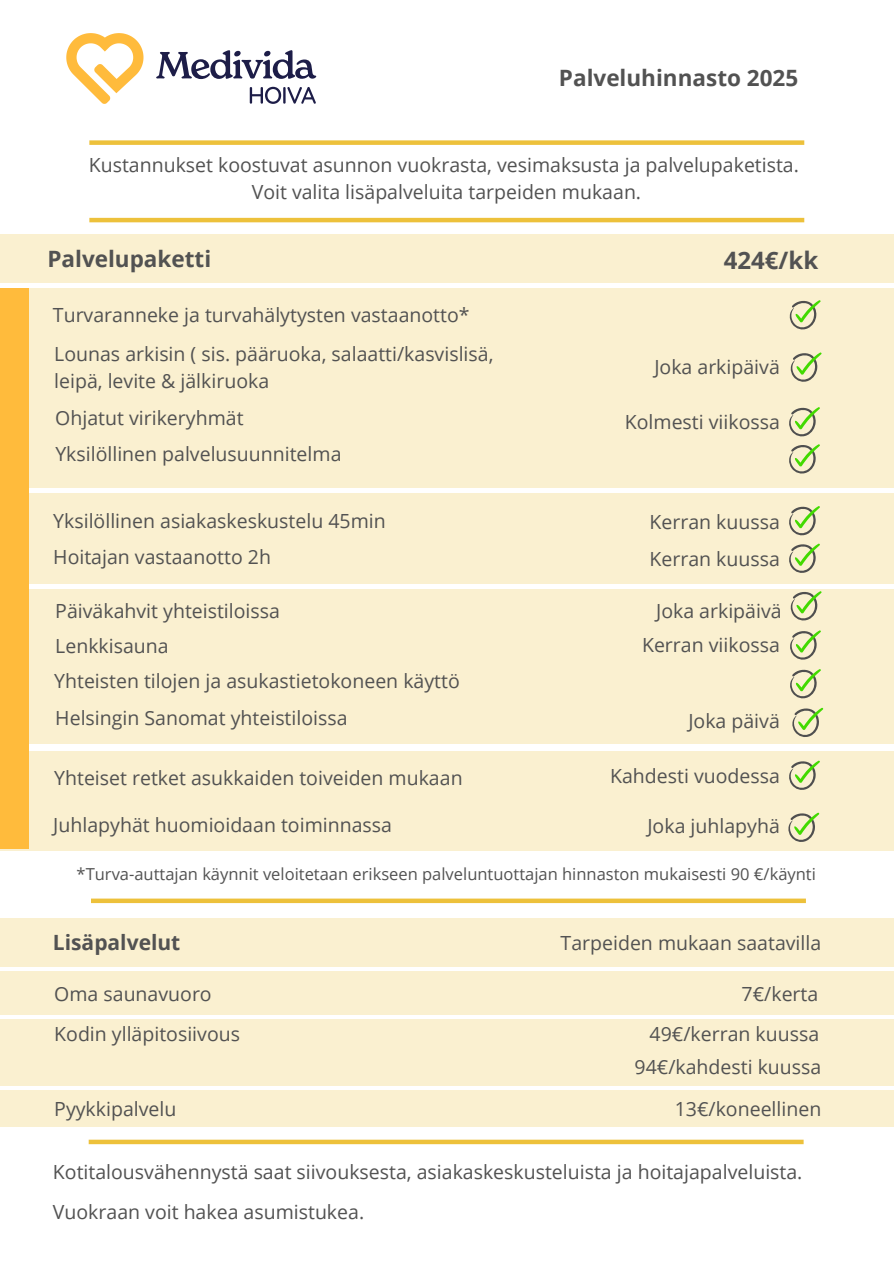
<style>
.page{position:relative;width:894px;height:1264px;background:#fff}
.page>*{position:absolute;margin:0;border:0;box-sizing:border-box;transform-origin:0 0}
.t1{font:700 24px "Open Sans";color:#525252}
.t2{font:700 22.5px "Open Sans";color:#525252}
.t3{font:700 21px "Open Sans";color:#525252}
.t4{font:19.5px/27px "Open Sans";color:#525252;text-align:center}
.t5{font:16.5px "Open Sans";color:#525252}
</style>
<div class="page">
<div style="left:0;top:235px;width:893px;height:48px;background:#faf0d0"></div>
<hr style="left:89px;top:218px;width:715px;height:4px;background:#edc13b">
<div style="left:0;top:289px;width:893px;height:199px;background:#faf0d0"></div>
<div style="left:89px;top:140px;width:715px;height:5px;background:#edc13b"></div>
<div style="left:0;top:589px;width:893px;height:155px;background:#faf0d0"></div>
<div style="left:0;top:493px;width:893px;height:91px;background:#faf0d0"></div>
<div style="left:0;top:750px;width:893px;height:100px;background:#faf0d0"></div>
<div style="left:0;top:918px;width:893px;height:48px;background:#faf0d0"></div>
<div style="left:91px;top:898px;width:714px;height:5px;background:#edc13b"></div>
<div style="left:0;top:971px;width:893px;height:44px;background:#faf0d0"></div>
<div style="left:89px;top:1139px;width:714px;height:5px;background:#edc13b"></div>
<svg style="left:789px;top:300px;width:31px;height:30px"></svg>
<svg style="left:790px;top:352px;width:31px;height:30px"></svg>
<svg style="left:790px;top:591px;width:31px;height:30px"></svg>
<svg style="left:790px;top:630px;width:31px;height:30px"></svg>
<svg style="left:790px;top:669px;width:31px;height:30px"></svg>
<svg style="left:789px;top:506px;width:31px;height:30px"></svg>
<svg style="left:789px;top:543px;width:31px;height:30px"></svg>
<svg style="left:789px;top:760px;width:31px;height:30px"></svg>
<svg style="left:156px;top:50px;width:160px;height:29px"></svg>
<svg style="left:250px;top:87px;width:66px;height:17px"></svg>
<svg style="left:66px;top:33px;width:77px;height:71px"></svg>
<svg style="left:789px;top:407px;width:31px;height:67px"></svg>
<svg style="left:792px;top:707px;width:31px;height:30px"></svg>
<svg style="left:788px;top:812px;width:31px;height:30px"></svg>
<div style="left:0;top:288px;width:28px;height:560px;background:#ffbb3c"></div>
<div style="left:0;top:1019px;width:893px;height:67px;background:#faf0d0"></div>
<div style="left:0;top:1090px;width:893px;height:37px;background:#faf0d0"></div>
<h1 class="t2" style="left:558px;top:62px;width:241px">Palveluhinnasto 2025</h1>
<p class="t4" style="left:89px;top:151px;width:711px">Kustannukset koostuvat asunnon vuokrasta, vesimaksusta ja palvelupaketista.<br>Voit valita lisäpalveluita tarpeiden mukaan.</p>
<p class="t2" style="left:47px;top:242px;width:165px">Palvelupaketti</p>
<p class="t4" style="left:53px;top:301px;width:418px">Turvaranneke ja turvahälytysten vastaanotto*</p>
<h1 class="t4" style="left:54px;top:340px;width:440px;text-align:left">Lounas arkisin ( sis. pääruoka, salaatti/kasvislisä, leipä, levite &amp; jälkiruoka</h1>
<h3 class="t4" style="left:55px;top:403px;width:190px">Ohjatut virikeryhmät</h3>
<h3 class="t4" style="left:55px;top:440px;width:287px">Yksilöllinen palvelusuunnitelma</h3>
<h3 class="t4" style="left:53px;top:507px;width:334px">Yksilöllinen asiakaskeskustelu 45min</h3>
<h3 class="t4" style="left:53px;top:542px;width:219px">Hoitajan vastaanotto 2h</h3>
<p class="t4" style="left:55px;top:596px;width:226px">Päiväkahvit yhteistiloissa</p>
<h3 class="t4" style="left:55px;top:632px;width:115px">Lenkkisauna</h3>
<h1 class="t4" style="left:54px;top:667px;width:407px">Yhteisten tilojen ja asukastietokoneen käyttö</h1>
<p class="t4" style="left:55px;top:704px;width:294px">Helsingin Sanomat yhteistiloissa</p>
<p class="t4" style="left:54px;top:763px;width:410px">Yhteiset retket asukkaiden toiveiden mukaan</p>
<h3 class="t1" style="left:723px;top:243px;width:96px">424€/kk</h3>
<h3 class="t4" style="left:654px;top:353px;width:127px">Joka arkipäivä</h3>
<p class="t4" style="left:624px;top:408px;width:156px">Kolmesti viikossa</p>
<h3 class="t4" style="left:649px;top:507px;width:132px">Kerran kuussa</h3>
<h3 class="t4" style="left:649px;top:544px;width:132px">Kerran kuussa</h3>
<h3 class="t4" style="left:656px;top:596px;width:127px">Joka arkipäivä</h3>
<h3 class="t4" style="left:642px;top:631px;width:139px">Kerran viikossa</h3>
<h3 class="t4" style="left:688px;top:706px;width:93px">Joka päivä</h3>
<h3 class="t4" style="left:610px;top:761px;width:171px">Kahdesti vuodessa</h3>
<p class="t4" style="left:53px;top:810px;width:340px">Juhlapyhät huomioidaan toiminnassa</p>
<h3 class="t4" style="left:647px;top:811px;width:134px">Joka juhlapyhä</h3>
<h3 class="t5" style="left:77px;top:862px;width:740px">*Turva-auttajan käynnit veloitetaan erikseen palveluntuottajan hinnaston mukaisesti 90 €/käynti</h3>
<p class="t3" style="left:53px;top:927px;width:129px">Lisäpalvelut</p>
<h3 class="t4" style="left:560px;top:928px;width:262px">Tarpeiden mukaan saatavilla</h3>
<p class="t4" style="left:54px;top:979px;width:159px">Oma saunavuoro</p>
<p class="t4" style="left:54px;top:1020px;width:187px">Kodin ylläpitosiivous</p>
<h3 class="t4" style="left:741px;top:979px;width:78px">7€/kerta</h3>
<h3 class="t4" style="left:649px;top:1020px;width:171px">49€/kerran kuussa</h3>
<p class="t4" style="left:634px;top:1052px;width:188px">94€/kahdesti kuussa</p>
<h3 class="t4" style="left:674px;top:1094px;width:148px">13€/koneellinen</h3>
<h3 class="t4" style="left:54px;top:1094px;width:124px">Pyykkipalvelu</h3>
<h3 class="t4" style="left:53px;top:1158px;width:750px">Kotitalousvähennystä saat siivouksesta, asiakaskeskusteluista ja hoitajapalveluista.</h3>
<p class="t4" style="left:53px;top:1198px;width:313px">Vuokraan voit hakea asumistukea.</p>
</div>
